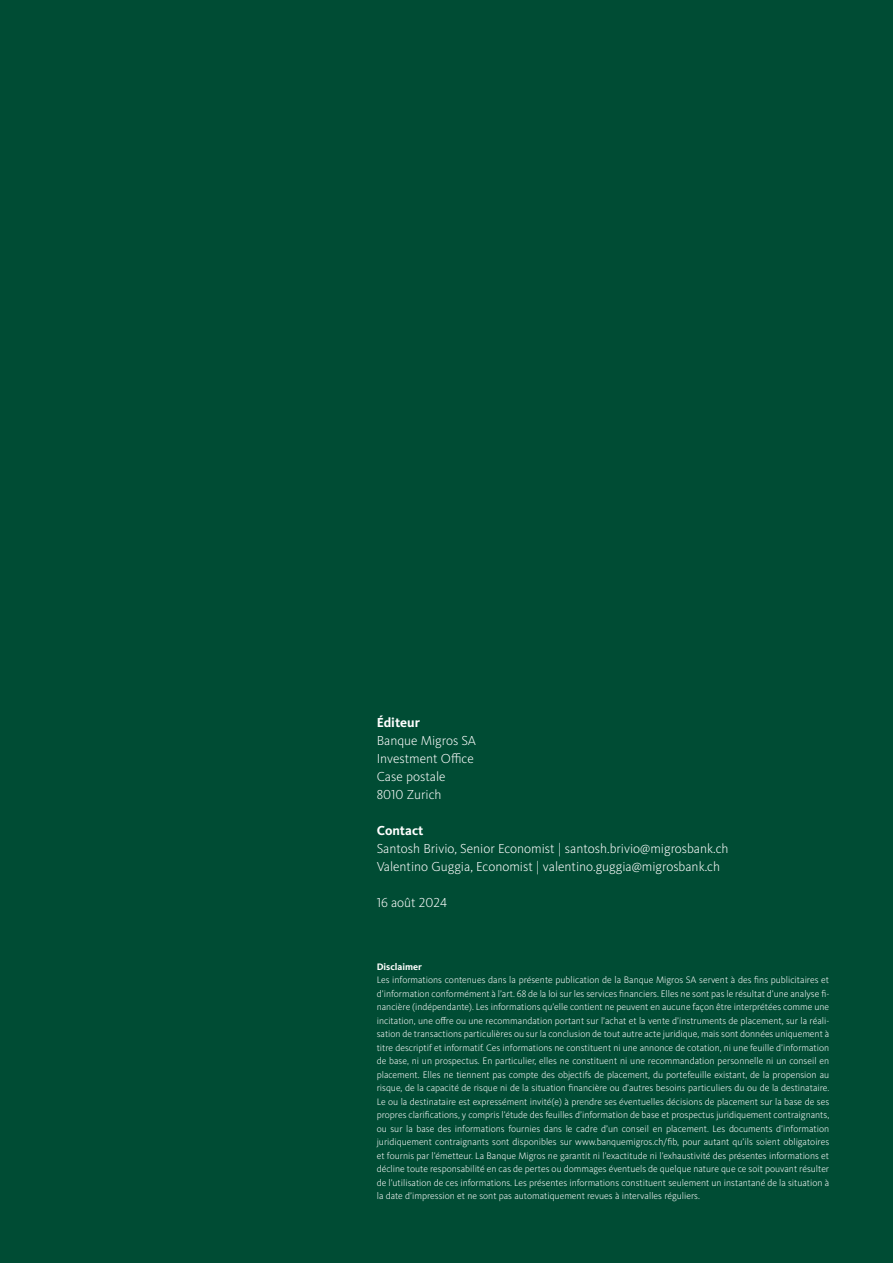
<style>
.page{position:relative;width:893px;height:1263px;background:#004c34}
.page>*{position:absolute;margin:0;border:0;box-sizing:border-box;transform-origin:0 0}
.t1{font:300 13.5px/18px "Migrosbank Kievit";color:#fff}
.t2{font:700 13.5px "Migrosbank Kievit";color:#fff}
.t3{font:300 9.75px/13.5px "Migrosbank Kievit";color:#fff;text-align:justify}
.t4{font:700 9.75px "Migrosbank Kievit";color:#fff}
</style>
<div class="page">
<h1 class="t2" style="left:377px;top:714px;width:45px">Éditeur</h1>
<h1 class="t1" style="left:377px;top:731px;width:101px">Banque Migros SA<br>Investment Office<br>Case postale<br>8010 Zurich</h1>
<h1 class="t2" style="left:377px;top:822px;width:48px">Contact</h1>
<h1 class="t1" style="left:377px;top:839px;width:353px">Santosh Brivio, Senior Economist | santosh.brivio@migrosbank.ch<br>Valentino Guggia, Economist | valentino.guggia@migrosbank.ch</h1>
<h1 class="t1" style="left:377px;top:893px;width:72px">16 août 2024</h1>
<p class="t4" style="left:377px;top:960px;width:47px">Disclaimer</p>
<p class="t3" style="left:377px;top:973px;width:454px">Les informations contenues dans la présente publication de la Banque Migros SA servent à des fins publicitaires et d’information conformément à l’art. 68 de la loi sur les services financiers. Elles ne sont pas le résultat d’une analyse fi&shy;nancière (indépendante). Les informations qu’elle contient ne peuvent en aucune façon être interprétées comme une incitation, une offre ou une recommandation portant sur l’achat et la vente d’instruments de placement, sur la réali&shy;sation de transactions particulières ou sur la conclusion de tout autre acte juridique, mais sont données uniquement à titre descriptif et informatif. Ces informations ne constituent ni une annonce de cotation, ni une feuille d’information de base, ni un prospectus. En particulier, elles ne constituent ni une recommandation personnelle ni un conseil en placement. Elles ne tiennent pas compte des objectifs de placement, du portefeuille existant, de la propension au risque, de la capacité de risque ni de la situation financière ou d’autres besoins particuliers du ou de la destinataire.<br>Le ou la destinataire est expressément invité(e) à prendre ses éventuelles décisions de placement sur la base de ses propres clarifications, y compris l’étude des feuilles d’information de base et prospectus juridiquement contraignants, ou sur la base des informations fournies dans le cadre d’un conseil en placement. Les documents d’information juridiquement contraignants sont disponibles sur www.banquemigros.ch/fib, pour autant qu’ils soient obligatoires et fournis par l’émetteur. La Banque Migros ne garantit ni l’exactitude ni l’exhaustivité des présentes informations et décline toute responsabilité en cas de pertes ou dommages éventuels de quelque nature que ce soit pouvant résulter de l’utilisation de ces informations. Les présentes informations constituent seulement un instantané de la situation à la date d’impression et ne sont pas automatiquement revues à intervalles réguliers.</p>
</div>
